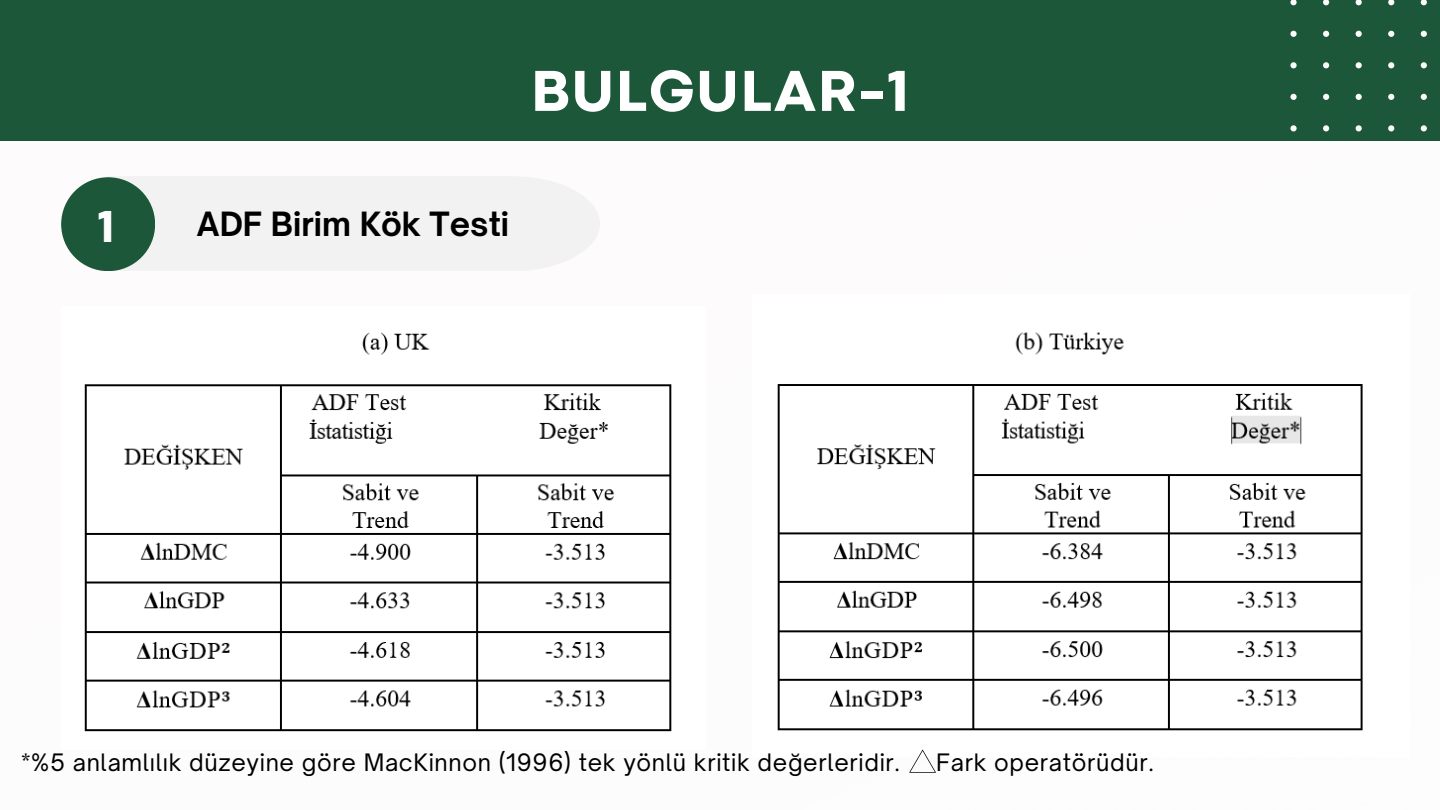
<style>
.page{position:relative;width:1440px;height:810px;background:#fff}
.page>*{position:absolute;margin:0;border:0;box-sizing:border-box;transform-origin:0 0}
.t1{font:800 60.2px "Codec Pro";letter-spacing:.035em;color:#fff}
.t2{font:800 46.7px "Codec Pro";color:#fff}
.t3{font:700 32px "Open Sauce One";color:#000}
.t4{font:23px "Open Sauce One";letter-spacing:.03em;color:#000}
</style>
<div class="page">
<div style="left:0;top:0;width:1440px;height:141px;background:#1c5739"></div>
<svg style="left:1290px;top:0;width:137px;height:131px"></svg>
<img style="left:84px;top:332px;width:588px;height:400px">
<img style="left:777px;top:332px;width:586px;height:399px">
<div style="left:107px;top:176px;width:493px;height:95px;background:#f2f2f2"></div>
<div style="left:61px;top:177px;width:94px;height:94px;background:#1c5739;border-radius:50%"></div>
<svg style="left:909px;top:749px;width:27px;height:24px"></svg>
<p class="t1" style="left:531px;top:70px;width:379px">BULGULAR-1</p>
<p class="t2" style="left:98px;top:210px;width:18px">1</p>
<p class="t3" style="left:197px;top:204px;width:311px">ADF Birim Kök Testi</p>
<p class="t4" style="left:21px;top:748px;width:881px">*%5 anlamlılık düzeyine göre MacKinnon (1996) tek yönlü kritik değerleridir.</p>
<p class="t4" style="left:936px;top:748px;width:219px">Fark operatörüdür.</p>
</div>
